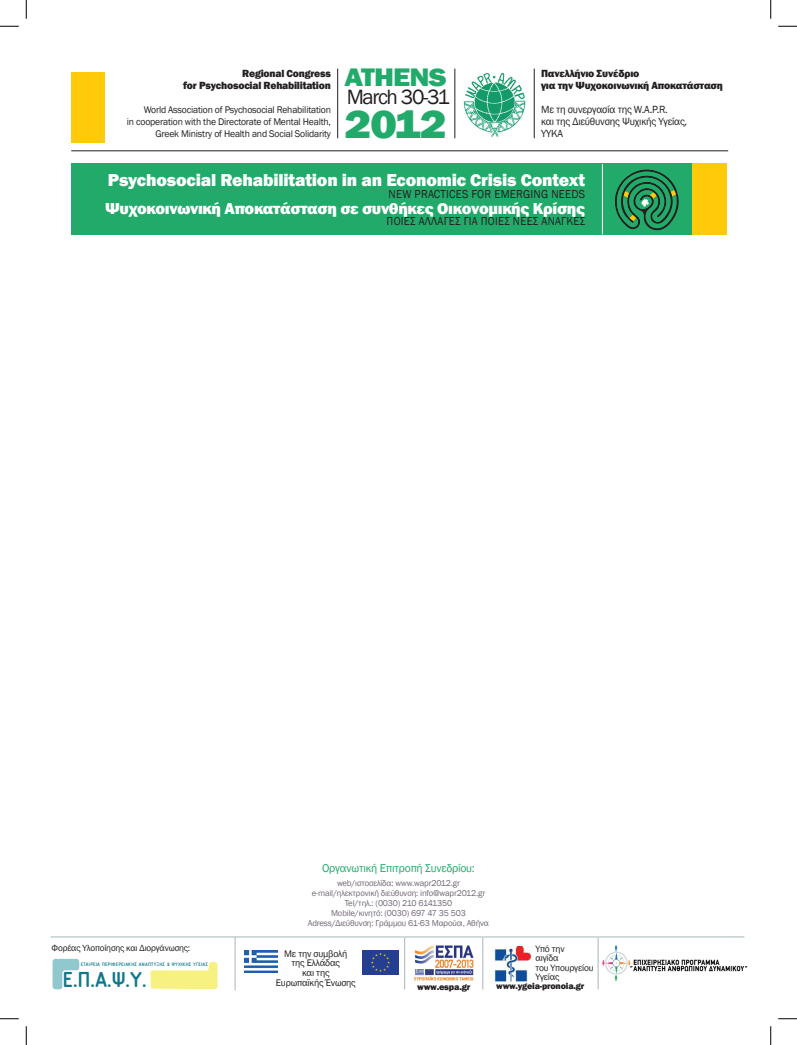
<style>
.page{position:relative;width:797px;height:1045px;background:#fff}
.page>*{position:absolute;margin:0;border:0;box-sizing:border-box;transform-origin:0 0}
.t1{font:800 41.12px "Franklin Gothic";color:#21aa6a;scale:1.12 1}
.t2{font:800 26.12px "Franklin Gothic";letter-spacing:-.03em;color:#21aa6a;scale:1.12 1}
.t3{font:700 22.62px "PF Isotext";color:#0f798a}
.t4{font:21.25px "Franklin Gothic";letter-spacing:-.06em;color:#231f20}
.t5{font:800 17.75px "Franklin Gothic";letter-spacing:-.01em;color:#fff}
.t6{font:800 16.38px "Franklin Gothic";letter-spacing:-.02em;color:#fff}
.t7{font:11.88px "Franklin Gothic";letter-spacing:.02em;color:#231f20;scale:.93 1}
.t8{font:11.62px "Franklin Gothic";letter-spacing:-.02em;color:#21aa6a}
.t9{font:800 10.62px/12px "Franklin Gothic";letter-spacing:-.02em;color:#231f20;text-align:right}
.t10{font:10.62px/12px "Franklin Gothic";letter-spacing:-.02em;color:#231f20}
.t11{font:9.88px/12px "Franklin Gothic";letter-spacing:-.02em;color:#231f20;text-align:right}
.t12{font:9.75px/9.8px "Franklin Gothic";letter-spacing:-.02em;color:#231f20;text-align:center}
.t13{font:9.5px/9.5px "Franklin Gothic";letter-spacing:-.02em;color:#231f20}
.t14{font:9.12px "Franklin Gothic";letter-spacing:-.02em;color:#231f20}
.t15{font:800 9.12px "Franklin Gothic";color:#231f20}
.t16{font:800 9px "Franklin Gothic";letter-spacing:-.02em;color:#231f20}
.t17{font:8.75px/9.9px "Franklin Gothic";letter-spacing:-.02em;color:#726877;text-align:center}
.t18{font:700 5.12px "PF Isotext";letter-spacing:.04em;color:#0f7a8b}
.t19{font:700 5.12px "PF Isotext";letter-spacing:.04em;color:#0f7a8b;scale:3.1 1}
</style>
<div class="page">
<div style="left:71px;top:72px;width:33px;height:70px;background:#feca0a"></div>
<hr style="left:71px;top:150px;width:657px;height:1px;background:#231f20">
<div style="left:71px;top:163px;width:650px;height:71px;background:#21aa6a"></div>
<div style="left:692px;top:163px;width:34px;height:71px;background:#feca0a"></div>
<hr style="left:602px;top:164px;width:1px;height:70px;background:#fff">
<svg style="left:615px;top:169px;width:64px;height:62px"></svg>
<img style="left:463px;top:72px;width:63px;height:65px">
<hr style="left:337px;top:69px;width:1px;height:69px;background:#231f20">
<hr style="left:454px;top:69px;width:1px;height:69px;background:#231f20">
<hr style="left:534px;top:69px;width:1px;height:69px;background:#231f20">
<hr style="left:235px;top:937px;width:1px;height:53px;background:#a7b6be">
<hr style="left:404px;top:937px;width:1px;height:52px;background:#a7b6be">
<img style="left:362px;top:950px;width:36px;height:24px">
<img style="left:245px;top:950px;width:32px;height:22px">
<img style="left:414px;top:945px;width:60px;height:36px">
<img style="left:494px;top:946px;width:38px;height:36px">
<img style="left:598px;top:943px;width:150px;height:39px">
<hr style="left:51px;top:936px;width:693px;height:1px;background:#a7b6be">
<svg style="left:53px;top:959px;width:26px;height:30px"></svg>
<svg style="left:150px;top:962px;width:67px;height:27px"></svg>
<hr style="left:482px;top:937px;width:1px;height:52px;background:#a7b6be">
<hr style="left:597px;top:937px;width:1px;height:52px;background:#a7b6be">
<svg style="left:0;top:25px;width:19px;height:2px"></svg>
<svg style="left:778px;top:25px;width:19px;height:2px"></svg>
<svg style="left:0;top:1018px;width:19px;height:1px"></svg>
<svg style="left:778px;top:1018px;width:19px;height:1px"></svg>
<svg style="left:25px;top:0;width:2px;height:19px"></svg>
<svg style="left:25px;top:1026px;width:2px;height:19px"></svg>
<svg style="left:770px;top:0;width:1px;height:19px"></svg>
<svg style="left:770px;top:1026px;width:1px;height:19px"></svg>
<p class="t9" style="left:183px;top:67px;width:149px">Regional Congress<br>for Psychosocial Rehabilitation</p>
<p class="t11" style="left:127px;top:103px;width:205px">World Association of Psychosocial Rehabilitation<br>in cooperation with the Directorate of Mental Health,<br>Greek Ministry of Health and Social Solidarity</p>
<h2 class="t2" style="left:344px;top:60px;width:93px">Athens</h2>
<h1 class="t1" style="left:344px;top:97px;width:93px">2012</h1>
<h3 class="t4" style="left:347px;top:84px;width:105px">March 30-31</h3>
<p class="t9" style="left:541px;top:67px;width:183px;text-align:left">Πανελλήνιο Συνέδριο<br>για την Ψυχοκοινωνική Αποκατάσταση</p>
<p class="t10" style="left:541px;top:103px;width:147px">Με τη συνεργασία της W.A.P.R.<br>και της Διεύθυνσης Ψυχικής Υγείας,<br>ΥΥΚΑ</p>
<h3 class="t5" style="left:108px;top:168px;width:479px">Psychosocial Rehabilitation in an Economic Crisis Context</h3>
<h3 class="t7" style="left:388px;top:186px;width:205px">new practices for em erg ing needs</h3>
<h3 class="t6" style="left:105px;top:197px;width:481px">Ψυχοκοινωνική Αποκατάσταση σε συνθήκες Οικονομικής Κρίσης</h3>
<h3 class="t7" style="left:386px;top:214px;width:215px">Ποιες αλλαγές για π οιες νέες ανάγκες</h3>
<p class="t14" style="left:52px;top:942px;width:140px">Φορέας Υλοποίησης και Διοργάνωσης:</p>
<p class="t18" style="left:81px;top:962px;width:129px">ΕΤΑΙΡEΙΑ ΠΕΡΙΦΕΡΕΙΑΚΗΣ ΑΝΑΠΤΥΞΗ &amp; ΨΥΧΙΚΗΣ ΥΓΕΙΑΣ</p>
<p class="t19" style="left:2px;top:962px;width:56px">ΥΞΗΣ &amp; ΨΥΧΙΚΗΣ ΥΓΕΙΑΣ</p>
<h3 class="t3" style="left:62px;top:967px;width:86px">Ε.Π.Α.Ψ.Υ.</h3>
<h3 class="t8" style="left:322px;top:861px;width:154px">Οργανωτική Επιτροπή Συνεδρίου:</h3>
<p class="t17" style="left:308px;top:878px;width:183px">web/ιστοσελίδα: www.wapr2012.gr e-mail/ηλεκτρονική διεύθυνση: info@wapr2012.gr Tel/τηλ.: (0030) 210 6141350<br>Mobile/κινητό: (0030) 697 47 35 503<br>Adress/Διεύθυνση: Γράμμου 61-63 Μαρούσι, Αθήνα</p>
<p class="t12" style="left:276px;top:948px;width:81px">Με την συμβολή<br>της Ελλάδας<br>και της<br>Ευρωπαϊκής Ένωσης</p>
<p class="t13" style="left:535px;top:944px;width:60px">Υπό την<br>αιγίδα<br>του Yπουργείου<br>Yγείας</p>
<p class="t15" style="left:417px;top:981px;width:55px">www.espa.gr</p>
<p class="t16" style="left:496px;top:980px;width:89px">www.ygeia-pronoia.gr</p>
</div>
